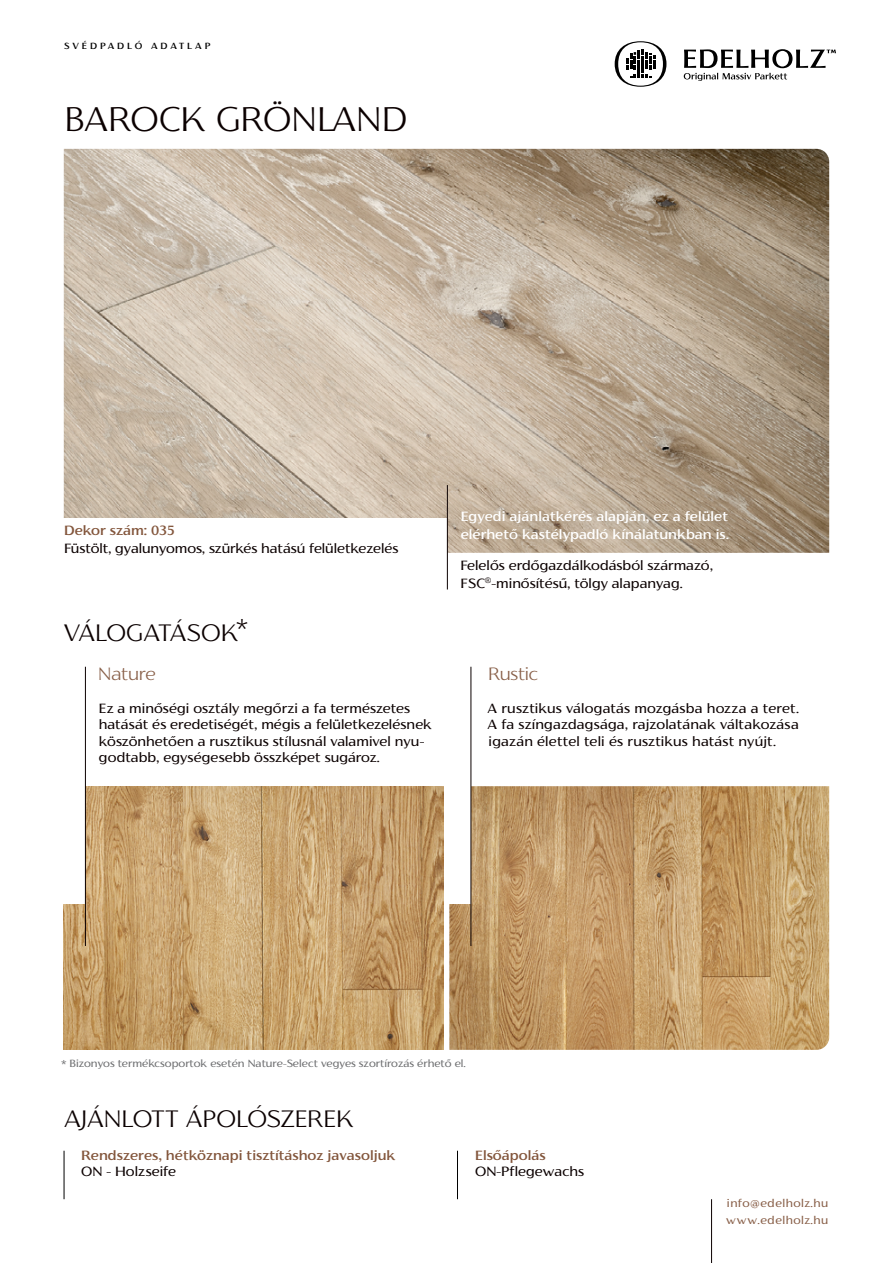
<style>
.page{position:relative;width:893px;height:1263px;background:#fff}
.page>*{position:absolute;margin:0;border:0;box-sizing:border-box;transform-origin:0 0}
.t1{font:300 34.5px "Florentia";letter-spacing:-.005em;color:#0b0000}
.t2{font:300 24px "Florentia";color:#0b0000}
.t3{font:300 18px "Florentia";letter-spacing:-.01em;color:#885f48}
.t4{font:13.5px/16.5px "Florentia";color:#0b0000}
.t5{font:500 13.5px/18px "Florentia";color:#fff}
.t6{font:500 13.5px "Florentia";color:#83563c}
.t7{font:11.25px/17px "Florentia";letter-spacing:.04em;color:#885f48}
.t8{font:10.5px "Florentia";color:#6d6e70}
.t9{font:500 9px "Florentia";letter-spacing:.325em;color:#000}
</style>
<div class="page">
<svg style="left:615px;top:41px;width:51px;height:46px"></svg>
<svg style="left:684px;top:49px;width:152px;height:32px"></svg>
<hr style="left:711px;top:1199px;width:1px;height:64px;background:#0b0000">
<img style="left:64px;top:149px;width:765px;height:404px">
<div style="left:60px;top:519px;width:387px;height:38px;background:#fff"></div>
<img style="left:64px;top:786px;width:380px;height:264px">
<img style="left:449px;top:786px;width:380px;height:264px">
<div style="left:60px;top:782px;width:25px;height:121px;background:#fff"></div>
<hr style="left:85px;top:667px;width:1px;height:279px;background:#0b0000">
<div style="left:445px;top:782px;width:26px;height:121px;background:#fff"></div>
<hr style="left:471px;top:667px;width:1px;height:279px;background:#0b0000">
<hr style="left:447px;top:485px;width:1px;height:104px;background:#0b0000">
<hr style="left:457px;top:1151px;width:1px;height:48px;background:#000">
<hr style="left:64px;top:1151px;width:1px;height:48px;background:#000">
<p class="t9" style="left:64px;top:40px;width:148px">SVÉDPADLÓ ADATLAP</p>
<h1 class="t1" style="left:64px;top:98px;width:344px">BAROCK GRÖNLAND</h1>
<p class="t6" style="left:64px;top:521px;width:112px">Dekor szám: 035</p>
<p class="t4" style="left:64px;top:540px;width:336px">Füstölt, gyalunyomos, szürkés hatású felületkezelés</p>
<h2 class="t2" style="left:64px;top:617px;width:186px">VÁLOGATÁSOK*</h2>
<h3 class="t3" style="left:98px;top:662px;width:59px">Nature</h3>
<p class="t4" style="left:99px;top:700px;width:334px">Ez a minőségi osztály megőrzi a fa természetes hatását és eredetiségét, mégis a felületkezelésnek köszönhetően a rusztikus stílusnál valamivel nyu&shy;godtabb, egységesebb összképet sugároz.</p>
<p class="t5" style="left:461px;top:508px;width:270px">Egyedi ajánlatkérés alapján, ez a felület elérhető kastélypadló kínálatunkban is.</p>
<p class="t4" style="left:461px;top:556px;width:254px;line-height:18px">Felelős erdőgazdálkodásból származó,<br>FSC<sup>®</sup>-minősítésű, tölgy alapanyag.</p>
<h3 class="t3" style="left:488px;top:662px;width:52px">Rustic</h3>
<p class="t4" style="left:487px;top:700px;width:313px;text-align:justify">A rusztikus válogatás mozgásba hozza a teret.<br>A fa színgazdagsága, rajzolatának váltakozása igazán élettel teli és rusztikus hatást nyújt.</p>
<p class="t8" style="left:61px;top:1056px;width:406px">* Bizonyos termékcsoportok esetén Nature-Select vegyes szortírozás érhető el.</p>
<h2 class="t2" style="left:64px;top:1103px;width:291px">AJÁNLOTT ÁPOLÓSZEREK</h2>
<p class="t6" style="left:81px;top:1146px;width:316px">Rendszeres, hétköznapi tisztításhoz javasoljuk</p>
<p class="t6" style="left:475px;top:1146px;width:72px">Elsőápolás</p>
<p class="t4" style="left:81px;top:1164px;width:97px">ON - Holzseife</p>
<p class="t4" style="left:475px;top:1164px;width:111px">ON-Pflegewachs</p>
<p class="t7" style="left:726px;top:1195px;width:104px">info@edelholz.hu www.edelholz.hu</p>
</div>
